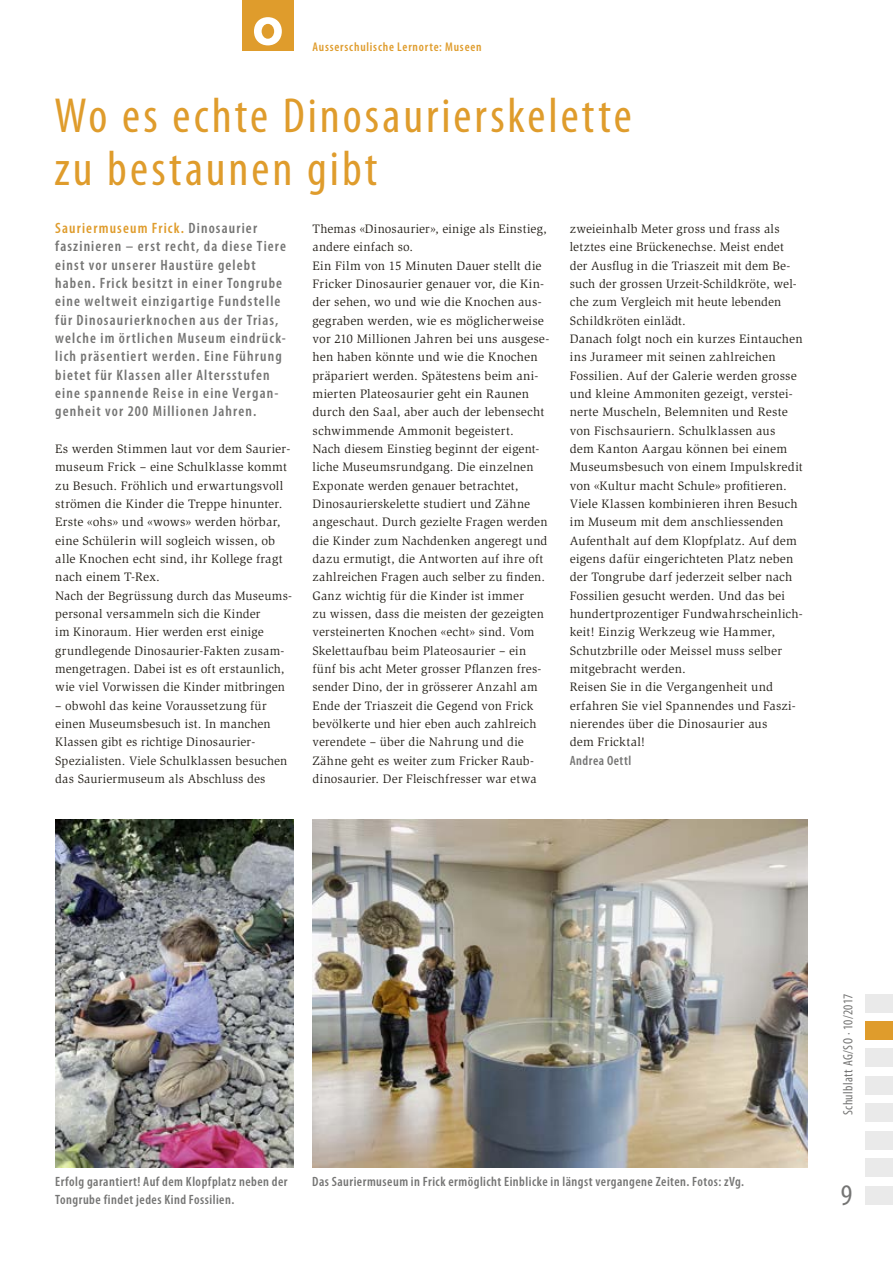
<style>
.page{position:relative;width:893px;height:1263px;background:#fff}
.page>*{position:absolute;margin:0;border:0;box-sizing:border-box;transform-origin:0 0}
.t1{font:800 54px "Futura Std";color:#fff}
.t2{font:condensed 49.5px/52.5px "Myriad Pro";letter-spacing:.06em;color:#df9c2c}
.t3{font:condensed 30px "Myriad Pro";color:#757574}
.t4{font:600 condensed 15px/18.3px "Myriad Pro";letter-spacing:.075em;color:#757574}
.t5{font:600 condensed 13.5px "Myriad Pro";letter-spacing:.035em;color:#757574}
.t6{font:condensed 13.5px "Myriad Pro";letter-spacing:.03em;color:#757574}
.t7{font:12.6px/18.3px "Slimbach Std";letter-spacing:.015em;color:#27231c}
.t8{font:600 condensed 12.6px "Myriad Pro";letter-spacing:.065em;color:#df9c2c}
.s1{color:#df9c2c}
</style>
<div class="page">
<div style="left:242px;top:0;width:51px;height:51px;background:#df9c2c"></div>
<div style="left:865px;top:994px;width:28px;height:18px;background:#eaeaea"></div>
<div style="left:865px;top:1048px;width:28px;height:19px;background:#eaeaea"></div>
<div style="left:865px;top:1076px;width:28px;height:18px;background:#eaeaea"></div>
<div style="left:865px;top:1103px;width:28px;height:19px;background:#eaeaea"></div>
<div style="left:865px;top:1131px;width:28px;height:18px;background:#eaeaea"></div>
<div style="left:865px;top:1186px;width:28px;height:18px;background:#eaeaea"></div>
<div style="left:865px;top:1158px;width:28px;height:19px;background:#eaeaea"></div>
<div style="left:865px;top:1021px;width:28px;height:18px;background:#df9c2c"></div>
<img style="left:312px;top:819px;width:496px;height:349px">
<img style="left:55px;top:819px;width:238px;height:349px">
<h1 class="t1" style="left:253px;top:-10px;width:31px">o</h1>
<p class="t8" style="left:313px;top:39px;width:171px">Ausserschulische Lernorte: Museen</p>
<h2 class="t2" style="left:54px;top:89px;width:579px">Wo es echte Dinosaurierskelette zu bestaunen gibt</h2>
<p class="t4" style="left:55px;top:219px;width:232px"><span class="s1">Sauriermuseum Frick.</span> Dinosaurier faszinieren – erst recht, da diese Tiere einst vor unserer Haustüre gelebt haben. Frick besitzt in einer Tongrube eine weltweit einzigartige Fundstelle für Dinosaurierknochen aus der Trias, welche im örtlichen Museum eindrück&shy;lich präsentiert werden. Eine Führung bietet für Klassen aller Altersstufen eine spannende Reise in eine Vergan&shy;genheit vor 200 Millionen Jahren.</p>
<p class="t7" style="left:55px;top:440px;width:238px">Es werden Stimmen laut vor dem Saurier&shy;museum Frick – eine Schulklasse kommt zu Besuch. Fröhlich und erwartungsvoll strömen die Kinder die Treppe hinunter.<br>Erste «ohs» und «wows» werden hörbar, eine Schülerin will sogleich wissen, ob alle Knochen echt sind, ihr Kollege fragt nach einem T-Rex.<br>Nach der Begrüssung durch das Museums&shy;personal versammeln sich die Kinder<br>im Kinoraum. Hier werden erst einige grundlegende Dinosaurier-Fakten zusam&shy;mengetragen. Dabei ist es oft erstaunlich, wie viel Vorwissen die Kinder mitbringen</p>
<p class="t7" style="left:55px;top:696px;width:234px">– obwohl das keine Voraussetzung für einen Museumsbesuch ist. In manchen Klassen gibt es richtige Dinosaurier-Spezialisten. Viele Schulklassen besuchen das Sauriermuseum als Abschluss des</p>
<p class="t7" style="left:313px;top:220px;width:238px">Themas «Dinosaurier», einige als Einstieg, andere einfach so.<br>Ein Film von 15 Minuten Dauer stellt die Fricker Dinosaurier genauer vor, die Kin&shy;der sehen, wo und wie die Knochen aus&shy;gegraben werden, wie es möglicherweise vor 210 Millionen Jahren bei uns ausgese&shy;hen haben könnte und wie die Knochen präpariert werden. Spätestens beim ani&shy;mierten Plateosaurier geht ein Raunen durch den Saal, aber auch der lebensecht schwimmende Ammonit begeistert.<br>Nach diesem Einstieg beginnt der eigent&shy;liche Museumsrundgang. Die einzelnen Exponate werden genauer betrachtet, Dinosaurierskelette studiert und Zähne angeschaut. Durch gezielte Fragen werden die Kinder zum Nachdenken angeregt und dazu ermutigt, die Antworten auf ihre oft zahlreichen Fragen auch selber zu finden.<br>Ganz wichtig für die Kinder ist immer<br>zu wissen, dass die meisten der gezeigten versteinerten Knochen «echt» sind. Vom Skelettaufbau beim Plateosaurier – ein fünf bis acht Meter grosser Pflanzen fres&shy;sender Dino, der in grösserer Anzahl am Ende der Triaszeit die Gegend von Frick bevölkerte und hier eben auch zahlreich verendete – über die Nahrung und die Zähne geht es weiter zum Fricker Raub&shy;dinosaurier. Der Fleischfresser war etwa</p>
<p class="t7" style="left:570px;top:220px;width:235px">zweieinhalb Meter gross und frass als letztes eine Brückenechse. Meist endet der Ausflug in die Triaszeit mit dem Be&shy;such der grossen Urzeit-Schildkröte, wel&shy;che zum Vergleich mit heute lebenden Schildkröten einlädt.<br>Danach folgt noch ein kurzes Eintauchen ins Jurameer mit seinen zahlreichen Fossilien. Auf der Galerie werden grosse und kleine Ammoniten gezeigt, verstei&shy;nerte Muscheln, Belemniten und Reste von Fischsauriern. Schulklassen aus<br>dem Kanton Aargau können bei einem Museumsbesuch von einem Impulskredit von «Kultur macht Schule» profitieren.<br>Viele Klassen kombinieren ihren Besuch im Museum mit dem anschliessenden Aufenthalt auf dem Klopfplatz. Auf dem eigens dafür eingerichteten Platz neben der Tongrube darf jederzeit selber nach Fossilien gesucht werden. Und das bei hundertprozentiger Fundwahrscheinlich&shy;keit! Einzig Werkzeug wie Hammer, Schutzbrille oder Meissel muss selber mitgebracht werden.<br>Reisen Sie in die Vergangenheit und erfahren Sie viel Spannendes und Faszi&shy;nierendes über die Dinosaurier aus<br>dem Fricktal!</p>
<p class="t5" style="left:570px;top:752px;width:63px">Andrea Oettl</p>
<p class="t5" style="left:55px;top:1173px;width:234px">Erfolg garantiert! Auf dem Klopfplatz neben der</p>
<p class="t5" style="left:312px;top:1173px;width:433px">Das Sauriermuseum in Frick ermöglicht Einblicke in längst vergangene Zeiten. Fotos: zVg.</p>
<p class="t5" style="left:55px;top:1191px;width:181px">Tongrube findet jedes Kind Fossilien.</p>
<p class="t6" style="left:840px;top:1115px;width:123px;rotate:-90deg">Schulblatt AG/SO · 10/2017</p>
<h3 class="t3" style="left:841px;top:1176px;width:13px">9</h3>
</div>
